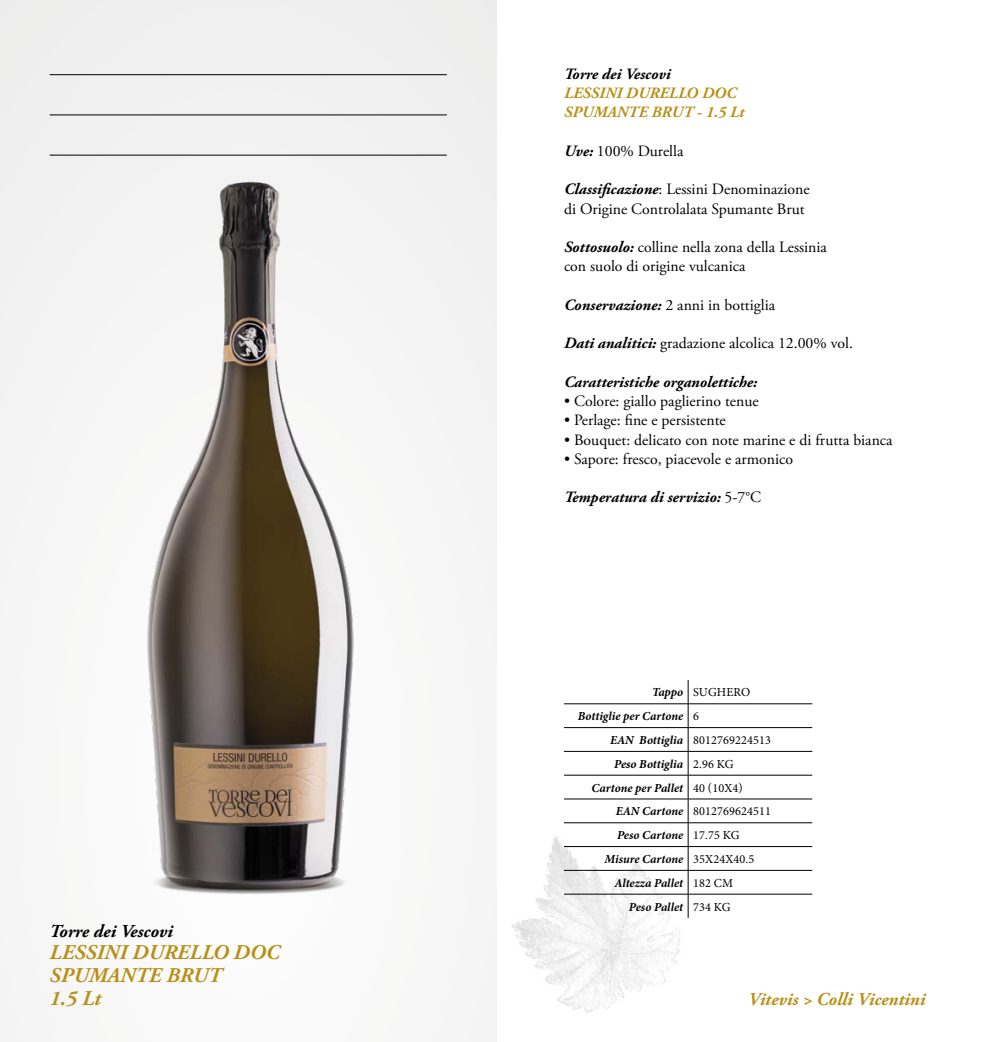
<style>
.page{position:relative;width:993px;height:1042px;background:#fff}
.page>*{position:absolute;margin:0;border:0;box-sizing:border-box;transform-origin:0 0}
.t1{font:italic 700 21px/22.8px "Adobe Garamond Pro";color:#b99016}
.t2{font:italic 700 18.2px "Adobe Garamond Pro";color:#b99016}
.t3{font:italic 700 18.2px "Adobe Garamond Pro";color:#000}
.t4{font:15.75px/19.2px "Adobe Garamond Pro";color:#000}
.t5{font:italic 700 15.75px "Adobe Garamond Pro";color:#000}
.t6{font:italic 700 15.75px/19.2px "Adobe Garamond Pro";color:#b99016}
.t7{font:italic 700 12.25px/23.8px "Minion Pro";color:#000}
.t8{font:12.25px "Minion Pro";letter-spacing:.01em;color:#000}
.s1{font-weight:700;font-style:italic}
.s2{font-weight:400;font-style:normal}
</style>
<div class="page">
<img style="left:511px;top:830px;width:179px;height:183px">
<div style="left:0;top:0;width:496px;height:1042px;background:#f5f5f5"></div>
<hr style="left:50px;top:74px;width:396px;height:1px;background:#000">
<hr style="left:50px;top:115px;width:396px;height:1px;background:#000">
<hr style="left:50px;top:155px;width:396px;height:1px;background:#000">
<img style="left:147px;top:181px;width:207px;height:713px">
<hr style="left:564px;top:703px;width:124px;height:1px;background:#000">
<hr style="left:688px;top:703px;width:124px;height:1px;background:#000">
<hr style="left:564px;top:727px;width:124px;height:1px;background:#000">
<hr style="left:688px;top:727px;width:124px;height:1px;background:#000">
<hr style="left:564px;top:751px;width:124px;height:1px;background:#000">
<hr style="left:688px;top:751px;width:124px;height:1px;background:#000">
<hr style="left:564px;top:775px;width:124px;height:1px;background:#000">
<hr style="left:688px;top:775px;width:124px;height:1px;background:#000">
<hr style="left:564px;top:798px;width:124px;height:1px;background:#000">
<hr style="left:688px;top:798px;width:124px;height:1px;background:#000">
<hr style="left:564px;top:822px;width:124px;height:1px;background:#000">
<hr style="left:688px;top:822px;width:124px;height:1px;background:#000">
<hr style="left:564px;top:846px;width:124px;height:1px;background:#000">
<hr style="left:688px;top:846px;width:124px;height:1px;background:#000">
<hr style="left:564px;top:870px;width:124px;height:1px;background:#000">
<hr style="left:688px;top:870px;width:124px;height:1px;background:#000">
<hr style="left:564px;top:894px;width:124px;height:1px;background:#000">
<hr style="left:688px;top:894px;width:124px;height:1px;background:#000">
<svg style="left:687px;top:680px;width:1px;height:238px"></svg>
<p class="t3" style="left:50px;top:920px;width:124px">Torre dei Vescovi</p>
<h1 class="t1" style="left:50px;top:941px;width:231px">LESSINI DURELLO DOC<br>SPUMANTE BRUT<br>1.5 Lt</h1>
<p class="t5" style="left:564px;top:65px;width:108px">Torre dei Vescovi</p>
<p class="t6" style="left:564px;top:84px;width:182px">LESSINI DURELLO DOC<br>SPUMANTE BRUT - 1.5 Lt</p>
<p class="t4" style="left:564px;top:142px;width:121px"><span class="s1">Uve:</span> 100% Durella</p>
<p class="t4" style="left:564px;top:180px;width:247px"><span class="s1">Classificazione</span>: Lessini Denominazione di Origine Controlalata Spumante Brut</p>
<p class="t4" style="left:564px;top:238px;width:264px"><span class="s1">Sottosuolo:</span> colline nella zona della Lessinia con suolo di origine vulcanica</p>
<p class="t4" style="left:564px;top:296px;width:212px"><span class="s1">Conservazione:</span> 2 anni in bottiglia</p>
<p class="t4" style="left:564px;top:334px;width:290px"><span class="s1">Dati analitici:</span> gradazione alcolica 12.00% vol.</p>
<p class="t5" style="left:564px;top:373px;width:195px">Caratteristiche organolettiche:</p>
<p class="t4" style="left:564px;top:392px;width:196px">• Colore: giallo paglierino tenue</p>
<p class="t4" style="left:564px;top:411px;width:163px">• Perlage: fine e persistente</p>
<p class="t4" style="left:564px;top:431px;width:330px">• Bouquet: delicato con note marine e di frutta bianca</p>
<p class="t4" style="left:564px;top:450px;width:230px">• Sapore: fresco, piacevole e armonico</p>
<p class="t5" style="left:564px;top:488px;width:198px">Temperatura di servizio: <span class="s2">5-7°C</span></p>
<p class="t7" style="left:577px;top:680px;width:174px;text-indent:74px">Tappo <span class="s2">SUGHERO<br></span>Bottiglie per Cartone <span class="s2">6</span></p>
<p class="t8" style="left:610px;top:732px;width:162px"><span class="s1">EAN Bottiglia</span> 8012769224513</p>
<p class="t7" style="left:614px;top:752px;width:121px">Peso Bottiglia <span class="s2">2.96 KG</span></p>
<p class="t7" style="left:591px;top:775px;width:153px">Cartone per Pallet <span class="s2">40 (10X4)</span></p>
<p class="t8" style="left:615px;top:803px;width:157px"><span class="s1">EAN Cartone</span> 8012769624511</p>
<p class="t7" style="left:616px;top:823px;width:124px">Peso Cartone <span class="s2">17.75 KG</span></p>
<p class="t7" style="left:604px;top:847px;width:151px">Misure Cartone <span class="s2">35X24X40.5</span></p>
<p class="t7" style="left:614px;top:870px;width:120px">Altezza Pallet <span class="s2">182 CM</span></p>
<p class="t7" style="left:628px;top:894px;width:103px">Peso Pallet <span class="s2">734 KG</span></p>
<p class="t2" style="left:747px;top:988px;width:179px">Vitevis &gt; Colli Vicentini</p>
</div>
